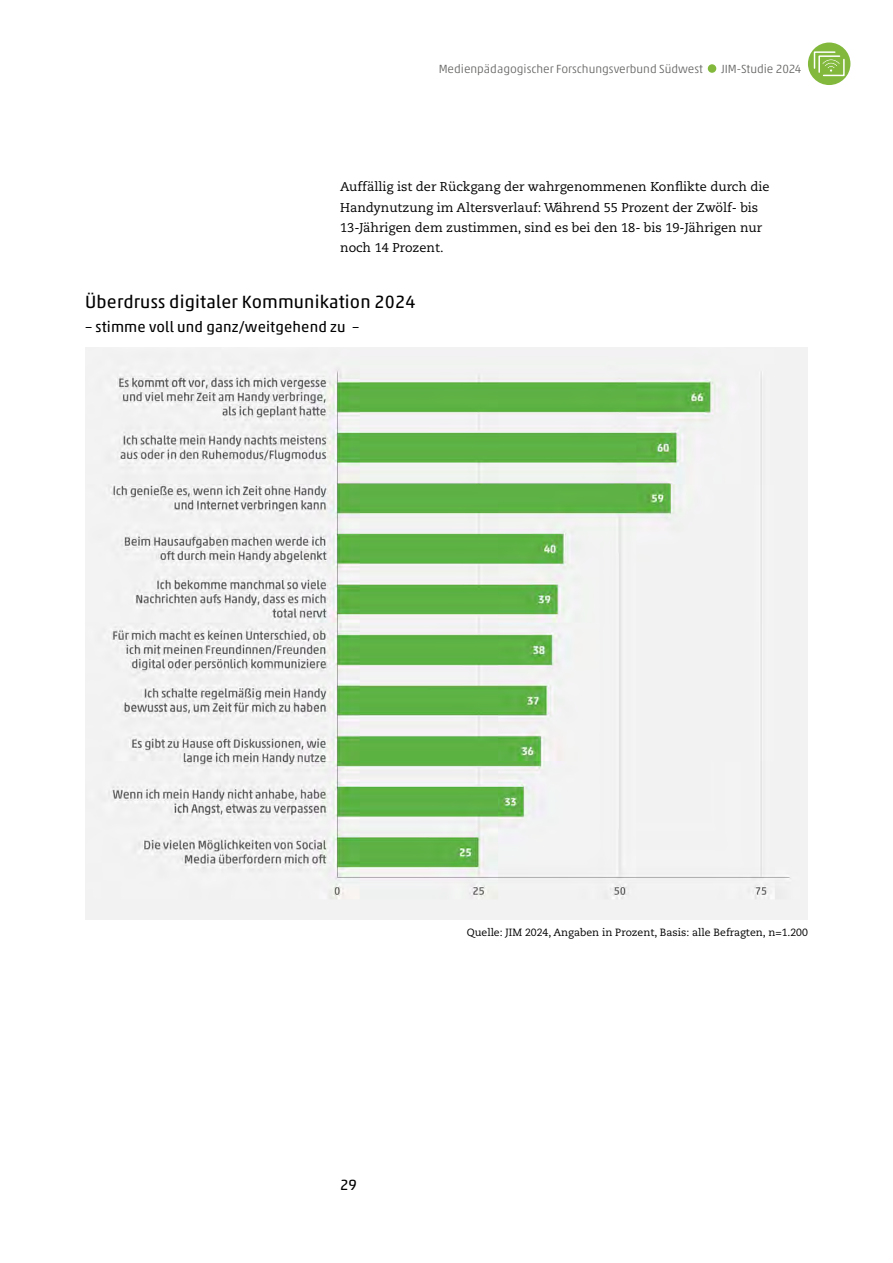
<style>
.page{position:relative;width:893px;height:1263px;background:#fff}
.page>*{position:absolute;margin:0;border:0;box-sizing:border-box;transform-origin:0 0}
.Unterüberschrift{font:18px "Akko Pro";letter-spacing:.01em;color:#000}
.Unterüberschrift_2{font:15px "Akko Pro";letter-spacing:.01em;color:#000}
.Fließtext{font:12.75px/20.2px "Caecilia LT Pro 55 Roman";color:#000}
.t1{font:300 12px "Akko Pro";color:#636362}
.Beschriftung{font:10.5px "Caecilia LT Pro 55 Roman";color:#000}
</style>
<div class="page">
<img style="left:85px;top:348px;width:723px;height:571px">
<div style="left:808px;top:43px;width:42px;height:42px;background:#82b93c;border-radius:50%"></div>
<svg style="left:813px;top:51px;width:32px;height:26px"></svg>
<div style="left:708px;top:64px;width:8px;height:9px;background:#82b93c;border-radius:50%"></div>
<p class="t1" style="left:439px;top:61px;width:266px">Medienpädagogischer Forschungsverbund Südwest</p>
<p class="t1" style="left:721px;top:61px;width:82px">JIM-Studie 2024</p>
<p class="Fließtext" style="left:340px;top:177px;width:431px">Auffällig ist der Rückgang der wahrgenommenen Konflikte durch die Handynutzung im Altersverlauf: Während 55 Prozent der Zwölf- bis 13-Jährigen dem zustimmen, sind es bei den 18- bis 19-Jährigen nur noch 14 Prozent.</p>
<p class="Unterüberschrift" style="left:85px;top:291px;width:332px">Überdruss digitaler Kommunikation 2024</p>
<p class="Unterüberschrift_2" style="left:85px;top:318px;width:276px">– stimme voll und ganz/weitgehend zu –</p>
<p class="Unterüberschrift_2" style="left:340px;top:1175px;width:18px">29</p>
<p class="Beschriftung" style="left:467px;top:925px;width:343px">Quelle: JIM 2024, Angaben in Prozent, Basis: alle Befragten, n=1.200</p>
</div>
